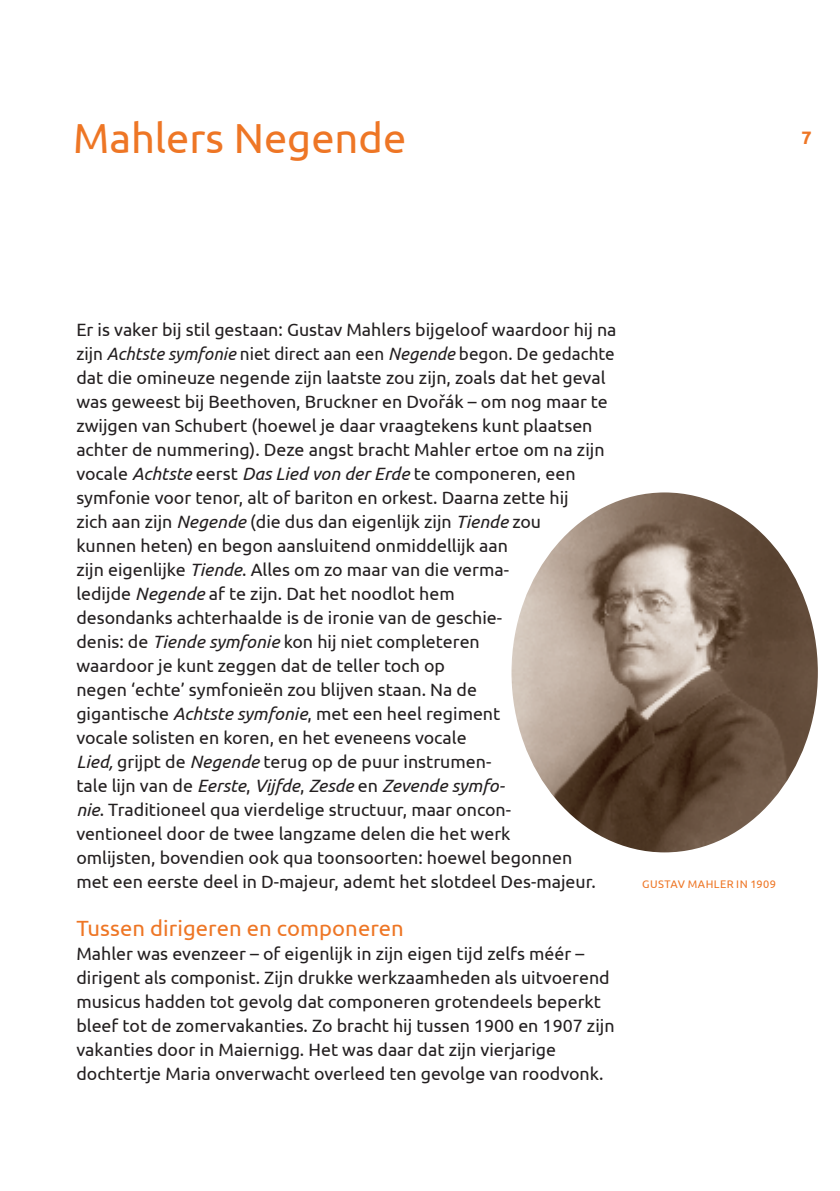
<style>
.page{position:relative;width:840px;height:1191px;background:#fff}
.page>*{position:absolute;margin:0;border:0;box-sizing:border-box;transform-origin:0 0}
.t1{font:42px "Ubuntu";color:#ee7625}
.t2{font:22px "Ubuntu";color:#ee7625}
.t3{font:700 18px "Ubuntu";color:#ee7625}
.t4{font:17.8px/24px "Ubuntu";color:#231f20}
.t5{font:11px "Ubuntu";letter-spacing:.04em;color:#ee7625}
.s1{font-style:italic}
</style>
<div class="page">
<img style="left:511px;top:492px;width:306px;height:360px">
<h1 class="t1" style="left:73px;top:112px;width:334px">Mahlers Negende</h1>
<p class="t3" style="left:801px;top:127px;width:12px">7</p>
<p class="t4" style="left:76px;top:317px;width:541px">Er is vaker bij stil gestaan: Gustav Mahlers bijgeloof waardoor hij na zijn <span class="s1">Achtste symfonie</span> niet direct aan een <span class="s1">Negende</span> begon. De gedachte dat die omineuze negende zijn laatste zou zijn, zoals dat het geval was geweest bij Beethoven, Bruckner en Dvořák – om nog maar te zwijgen van Schubert (hoewel je daar vraagtekens kunt plaatsen achter de nummering). Deze angst bracht Mahler ertoe om na zijn vocale <span class="s1">Achtste</span> eerst <span class="s1">Das Lied von der Erde</span> te componeren, een symfonie voor tenor, alt of bariton en orkest. Daarna zette hij<br>zich aan zijn <span class="s1">Negende</span> (die dus dan eigenlijk zijn <span class="s1">Tiende</span> zou<br>kunnen heten) en begon aansluitend onmiddellijk aan<br>zijn eigenlijke <span class="s1">Tiende</span>. Alles om zo maar van die verma-<br>ledijde <span class="s1">Negende</span> af te zijn. Dat het noodlot hem<br>desondanks achterhaalde is de ironie van de geschie-<br>denis: de <span class="s1">Tiende symfonie</span> kon hij niet completeren<br>waardoor je kunt zeggen dat de teller toch op<br>negen ‘echte’ symfonieën zou blijven staan. Na de<br>gigantische <span class="s1">Achtste symfonie</span>, met een heel regiment<br>vocale solisten en koren, en het eveneens vocale<br><span class="s1">Lied,</span> grijpt de <span class="s1">Negende</span> terug op de puur instrumen-<br>tale lijn van de <span class="s1">Eerste</span>, <span class="s1">Vijfde</span>, <span class="s1">Zesde</span> en <span class="s1">Zevende symfo-<br>nie</span>. Traditioneel qua vierdelige structuur, maar oncon-<br>ventioneel door de twee langzame delen die het werk<br>omlijsten, bovendien ook qua toonsoorten: hoewel begonnen<br>met een eerste deel in D-majeur, ademt het slotdeel Des-majeur.</p>
<p class="t2" style="left:76px;top:915px;width:329px">Tussen dirigeren en componeren</p>
<p class="t4" style="left:76px;top:941px;width:539px">Mahler was evenzeer – of eigenlijk in zijn eigen tijd zelfs méér – dirigent als componist. Zijn drukke werkzaamheden als uitvoerend musicus hadden tot gevolg dat componeren grotendeels beperkt bleef tot de zomervakanties. Zo bracht hij tussen 1900 en 1907 zijn vakanties door in Maiernigg. Het was daar dat zijn vierjarige dochtertje Maria onverwacht overleed ten gevolge van roodvonk.</p>
<p class="t5" style="left:642px;top:877px;width:135px">GUSTAV MAHLER IN 1909</p>
</div>
